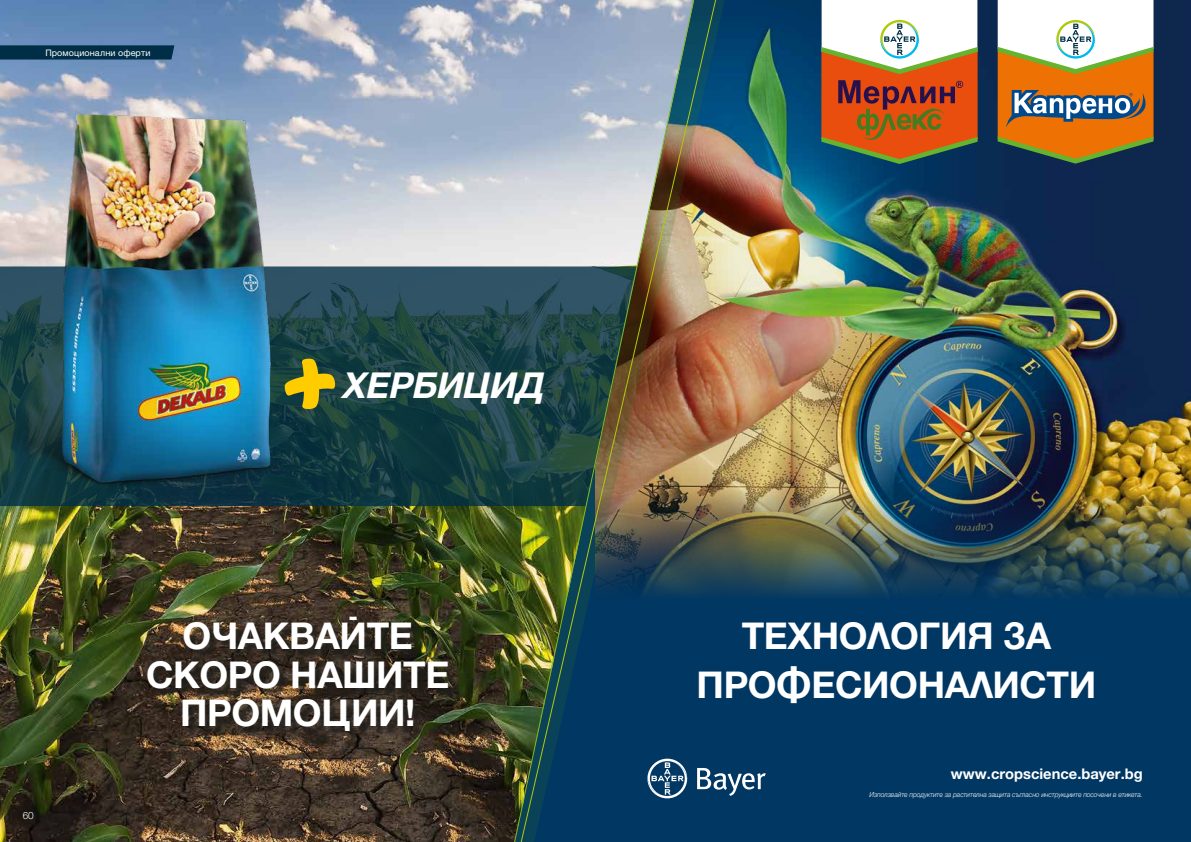
<style>
.page{position:relative;width:1191px;height:842px;background:#fff}
.page>*{position:absolute;margin:0;border:0;box-sizing:border-box;transform-origin:0 0}
.t1{font:700 40.7px/38.9px "Helvetica Cyrillic Pro";letter-spacing:-.01em;color:#fff;text-align:center}
.t2{font:italic 700 35.8px "Helvetica Neue OT";color:#fff}
.t3{font:700 16.2px "Helvetica Cyrillic Pro";color:#fff}
.t4{font:300 10px "Helvetica Neue LTW1 G";color:#fff}
.t5{font:9px "Helvetica Neue OT";letter-spacing:.015em;color:#fff}
.t6{font:italic 300 7px "Helvetica Neue LTW1 G";letter-spacing:-.01em;color:#fff;scale:.96 1}
</style>
<div class="page">
<img style="left:0;top:0;width:511px;height:842px">
<svg style="left:0;top:45px;width:174px;height:15px;background:#06334d"></svg>
<svg style="left:363px;top:266px;width:148px;height:240px;background:#1d4449"></svg>
<img style="left:0;top:101px;width:363px;height:457px">
<div style="left:727px;top:602px;width:464px;height:240px;background:#003763"></div>
<img style="left:727px;top:0;width:464px;height:602px">
<svg style="left:727px;top:768px;width:38px;height:28px"></svg>
<svg style="left:821px;top:0;width:156px;height:164px"></svg>
<svg style="left:997px;top:0;width:156px;height:164px"></svg>
<img style="left:719px;top:0;width:8px;height:842px">
<img style="left:511px;top:0;width:7px;height:842px">
<img style="left:518px;top:0;width:201px;height:842px">
<div style="left:150px;top:619px;width:307px;height:121px;background:#1d1d1b;opacity:.75"></div>
<svg style="left:285px;top:358px;width:50px;height:51px;background:#868322"></svg>
<p class="t5" style="left:45px;top:47px;width:107px">Промоционални оферти</p>
<h3 class="t4" style="left:23px;top:810px;width:13px">60</h3>
<h2 class="t2" style="left:341px;top:363px;width:212px">ХЕРБИЦИД</h2>
<h1 class="t1" style="left:146px;top:614px;width:305px">ОЧАКВАЙТЕ<br>СКОРО НАШИТЕ<br>ПРОМОЦИИ!</h1>
<h1 class="t1" style="left:696px;top:609px;width:401px;line-height:49.2px">ТЕХНОЛОГИЯ ЗА<br>ПРОФЕСИОНАЛИСТИ</h1>
<h3 class="t3" style="left:951px;top:763px;width:193px">www.cropscience.bayer.bg</h3>
<p class="t6" style="left:869px;top:790px;width:286px">Използвайте продуктите за растителна защита съгласно инструкциите посочени в етикета.</p>
</div>
